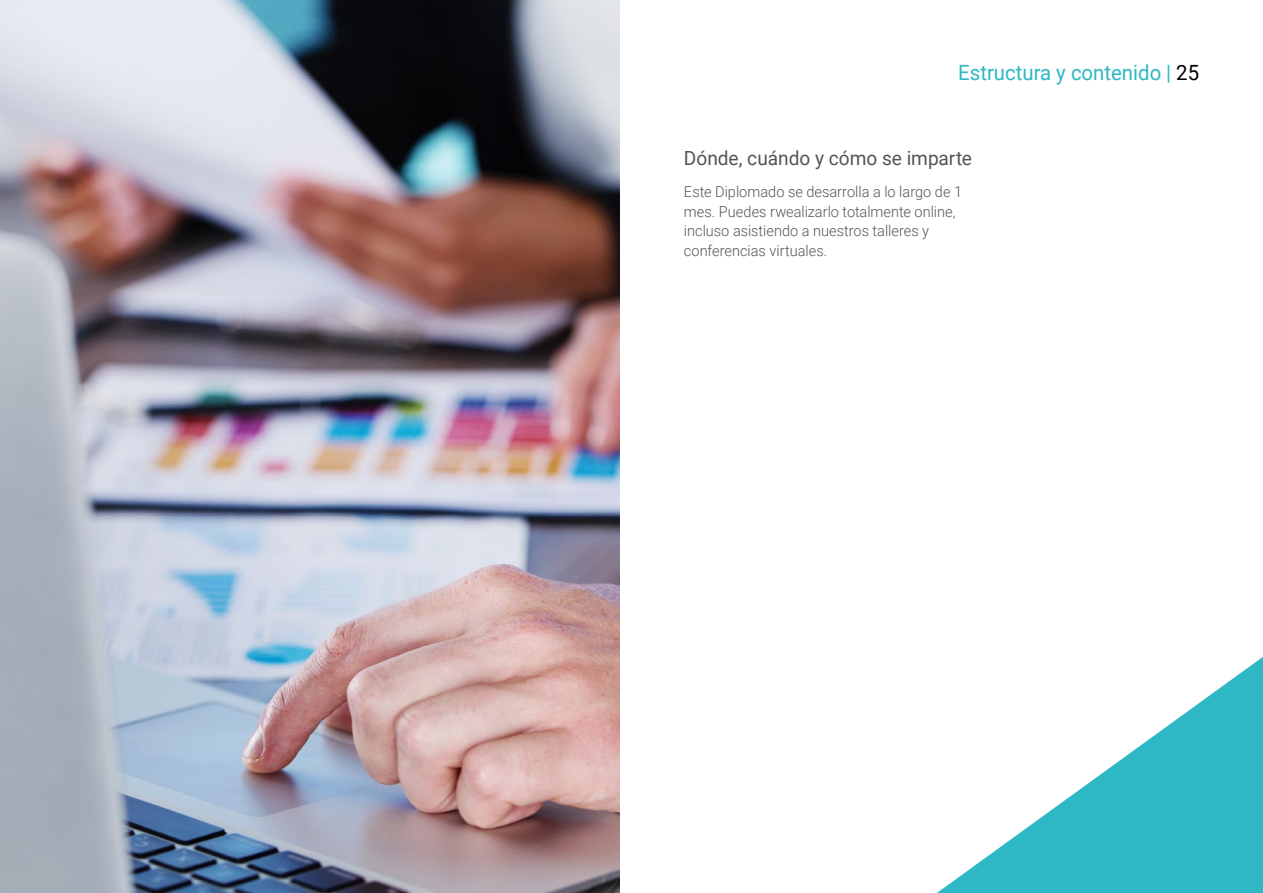
<style>
.page{position:relative;width:1263px;height:893px;background:#fff}
.page>*{position:absolute;margin:0;border:0;box-sizing:border-box;transform-origin:0 0}
.t1{font:21px "Roboto";color:#2db8c5}
.t2{font:19.5px "Roboto";color:#52555b}
.t3{font:300 15px/19.5px "Roboto";color:#52555b}
.s1{color:#000}
</style>
<div class="page">
<svg style="left:937px;top:657px;width:326px;height:236px"></svg>
<img style="left:0;top:0;width:620px;height:893px">
<h1 class="t1" style="left:958px;top:57px;width:242px">Estructura y contenido | <span class="s1">25</span></h1>
<h2 class="t2" style="left:684px;top:144px;width:290px">Dónde, cuándo y cómo se imparte</h2>
<p class="t3" style="left:684px;top:182px;width:280px">Este Diplomado se desarrolla a lo largo de 1 mes. Puedes rwealizarlo totalmente online, incluso asistiendo a nuestros talleres y conferencias virtuales.</p>
</div>
